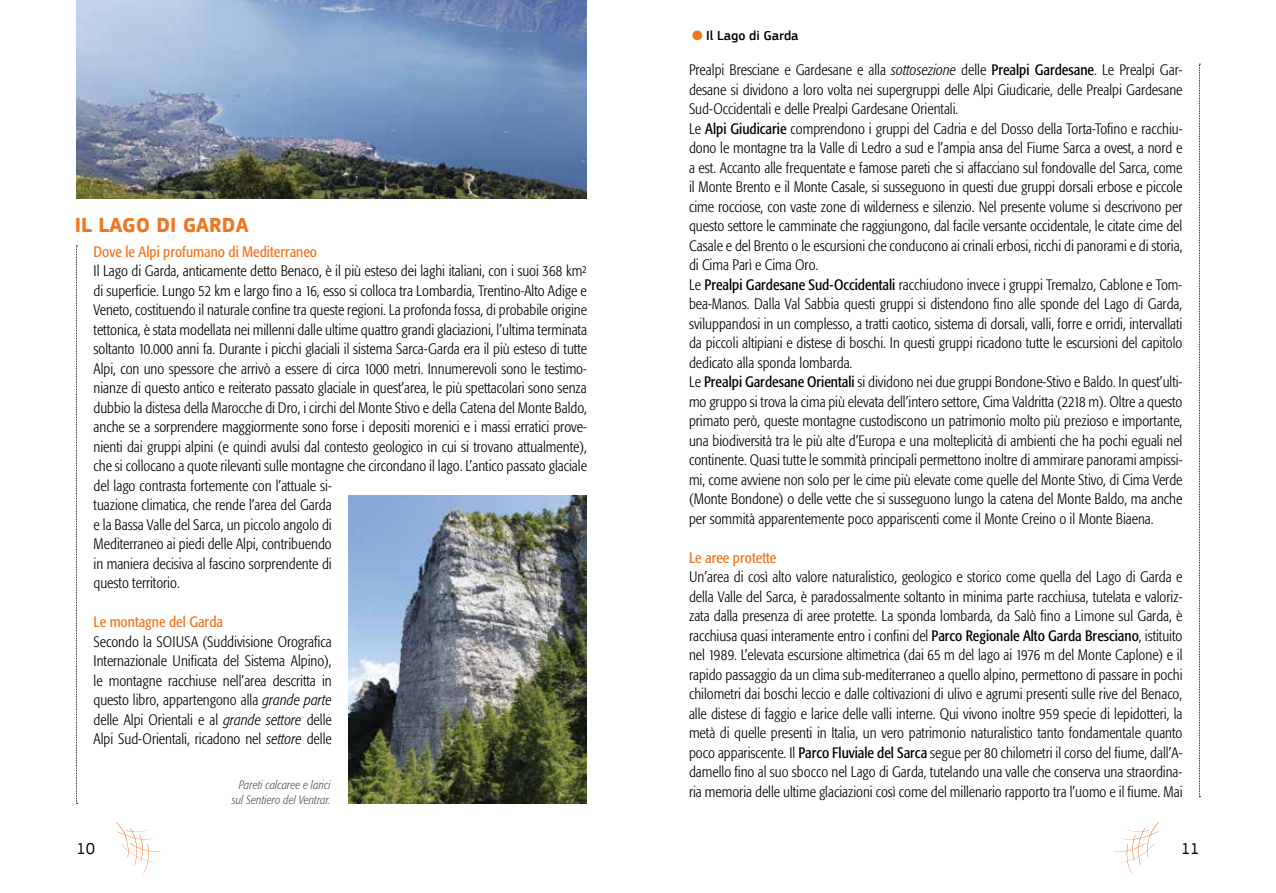
<style>
.page{position:relative;width:1276px;height:893px;background:#fff}
.page>*{position:absolute;margin:0;border:0;box-sizing:border-box;transform-origin:0 0}
.t1{font:700 21px "PF Square Sans Pro";color:#ee7725}
.t2{font:16.5px "PF Square Sans Pro";color:#000}
.t3{font:300 condensed 15px/19.5px "Formata";color:#000}
.t4{font:500 13.5px "PF Square Sans Pro";color:#000}
.t5{font:italic 300 condensed 12px/14.4px "Formata";color:#58595b;text-align:center}
.s1{font-weight:400;color:#ee7725}
.s2{font-style:italic}
.s3{color:#ee7725}
.s4{font-weight:400}
</style>
<div class="page">
<svg style="left:116px;top:822px;width:45px;height:51px"></svg>
<svg style="left:1114px;top:822px;width:45px;height:51px"></svg>
<svg style="left:76px;top:246px;width:2px;height:558px"></svg>
<svg style="left:1199px;top:64px;width:1px;height:733px"></svg>
<img style="left:77px;top:0;width:510px;height:199px">
<img style="left:349px;top:495px;width:238px;height:308px">
<p class="t1" style="left:75px;top:213px;width:175px">IL LAGO DI GARDA</p>
<p class="t3" style="left:94px;top:242px;width:495px"><span class="s1">Dove le Alpi profumano di Mediterraneo<br></span>Il Lago di Garda, anticamente detto Benaco, è il più esteso dei laghi italiani, con i suoi 368 km² di superficie. Lungo 52 km e largo fino a 16, esso si colloca tra Lombardia, Trentino-Alto Adige e Veneto, costituendo il naturale confine tra queste regioni. La profonda fossa, di probabile origine tettonica, è stata modellata nei millenni dalle ultime quattro grandi glaciazioni, l’ultima terminata soltanto 10.000 anni fa. Durante i picchi glaciali il sistema Sarca-Garda era il più esteso di tutte Alpi, con uno spessore che arrivò a essere di circa 1000 metri. Innumerevoli sono le testimo&shy;nianze di questo antico e reiterato passato glaciale in quest’area, le più spettacolari sono senza dubbio la distesa della Marocche di Dro, i circhi del Monte Stivo e della Catena del Monte Baldo, anche se a sorprendere maggiormente sono forse i depositi morenici e i massi erratici prove&shy;nienti dai gruppi alpini (e quindi avulsi dal contesto geologico in cui si trovano attualmente), che si collocano a quote rilevanti sulle montagne che circondano il lago. L’antico passato glaciale del lago contrasta fortemente con l’attuale si-<br>tuazione climatica, che rende l’area del Garda<br>e la Bassa Valle del Sarca, un piccolo angolo di<br>Mediterraneo ai piedi delle Alpi, contribuendo<br>in maniera decisiva al fascino sorprendente di<br>questo territorio.</p>
<p class="t3" style="left:94px;top:612px;width:240px"><span class="s1">Le montagne del Garda<br></span>Secondo la SOIUSA (Suddivisione Orografica Internazionale Unificata del Sistema Alpino), le montagne racchiuse nell’area descritta in questo libro, appartengono alla <span class="s2">grande parte </span>delle Alpi Orientali e al <span class="s2">grande settore</span> delle Alpi Sud-Orientali, ricadono nel <span class="s2">settore</span> delle</p>
<p class="t5" style="left:232px;top:778px;width:100px">Pareti calcaree e larici sul Sentiero del Ventrar.</p>
<p class="t4" style="left:692px;top:28px;width:108px"><span class="s3">●</span> Il Lago di Garda</p>
<p class="t3" style="left:689px;top:60px;width:495px">Prealpi Bresciane e Gardesane e alla <span class="s2">sottosezione</span> delle <span class="s4">Prealpi Gardesane</span>. Le Prealpi Gar&shy;desane si dividono a loro volta nei supergruppi delle Alpi Giudicarie, delle Prealpi Gardesane Sud-Occidentali e delle Prealpi Gardesane Orientali.<br>Le <span class="s4">Alpi Giudicarie</span> comprendono i gruppi del Cadria e del Dosso della Torta-Tofino e racchiu&shy;dono le montagne tra la Valle di Ledro a sud e l’ampia ansa del Fiume Sarca a ovest, a nord e a est. Accanto alle frequentate e famose pareti che si affacciano sul fondovalle del Sarca, come il Monte Brento e il Monte Casale, si susseguono in questi due gruppi dorsali erbose e piccole cime rocciose, con vaste zone di wilderness e silenzio. Nel presente volume si descrivono per questo settore le camminate che raggiungono, dal facile versante occidentale, le citate cime del Casale e del Brento o le escursioni che conducono ai crinali erbosi, ricchi di panorami e di storia, di Cima Parì e Cima Oro.<br>Le <span class="s4">Prealpi Gardesane Sud-Occidentali</span> racchiudono invece i gruppi Tremalzo, Cablone e Tom&shy;bea-Manos. Dalla Val Sabbia questi gruppi si distendono fino alle sponde del Lago di Garda, sviluppandosi in un complesso, a tratti caotico, sistema di dorsali, valli, forre e orridi, intervallati da piccoli altipiani e distese di boschi. In questi gruppi ricadono tutte le escursioni del capitolo dedicato alla sponda lombarda.<br>Le <span class="s4">Prealpi Gardesane Orientali</span> si dividono nei due gruppi Bondone-Stivo e Baldo. In quest’ulti&shy;mo gruppo si trova la cima più elevata dell’intero settore, Cima Valdritta (2218 m). Oltre a questo primato però, queste montagne custodiscono un patrimonio molto più prezioso e importante, una biodiversità tra le più alte d’Europa e una molteplicità di ambienti che ha pochi eguali nel continente. Quasi tutte le sommità principali permettono inoltre di ammirare panorami ampissi&shy;mi, come avviene non solo per le cime più elevate come quelle del Monte Stivo, di Cima Verde (Monte Bondone) o delle vette che si susseguono lungo la catena del Monte Baldo, ma anche per sommità apparentemente poco appariscenti come il Monte Creino o il Monte Biaena.</p>
<p class="t3" style="left:689px;top:548px;width:495px"><span class="s1">Le aree protette<br></span>Un’area di così alto valore naturalistico, geologico e storico come quella del Lago di Garda e della Valle del Sarca, è paradossalmente soltanto in minima parte racchiusa, tutelata e valoriz&shy;zata dalla presenza di aree protette. La sponda lombarda, da Salò fino a Limone sul Garda, è racchiusa quasi interamente entro i confini del <span class="s4">Parco Regionale Alto Garda Bresciano</span>, istituito nel 1989. L’elevata escursione altimetrica (dai 65 m del lago ai 1976 m del Monte Caplone) e il rapido passaggio da un clima sub-mediterraneo a quello alpino, permettono di passare in pochi chilometri dai boschi leccio e dalle coltivazioni di ulivo e agrumi presenti sulle rive del Benaco, alle distese di faggio e larice delle valli interne. Qui vivono inoltre 959 specie di lepidotteri, la metà di quelle presenti in Italia, un vero patrimonio naturalistico tanto fondamentale quanto poco appariscente. Il <span class="s4">Parco Fluviale del Sarca</span> segue per 80 chilometri il corso del fiume, dall’A&shy;damello fino al suo sbocco nel Lago di Garda, tutelando una valle che conserva una straordina&shy;ria memoria delle ultime glaciazioni così come del millenario rapporto tra l’uomo e il fiume. Mai</p>
<p class="t2" style="left:77px;top:839px;width:20px">10</p>
<p class="t2" style="left:1181px;top:839px;width:20px">11</p>
</div>
